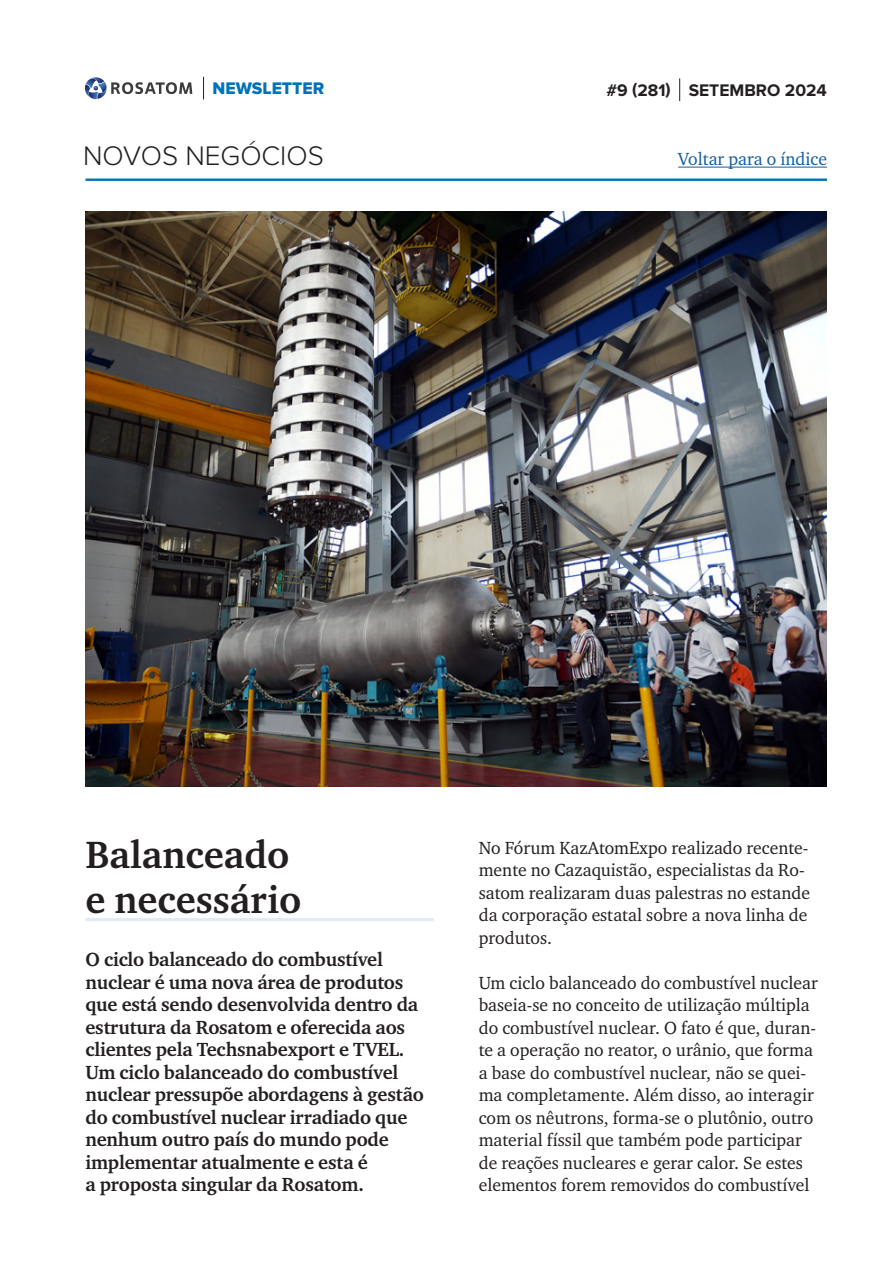
<style>
.page{position:relative;width:893px;height:1263px;background:#fff}
.page>*{position:absolute;margin:0;border:0;box-sizing:border-box;transform-origin:0 0}
.t1{font:700 39px/45px "Charter ITC";color:#231f20}
.t2{font:300 27.9px "Proxima Nova";color:#231f20}
.lead{font:700 19.5px/22.5px "Charter ITC";letter-spacing:-.01em;color:#231f20}
.main_text{font:18px/22.5px "Charter ITC";color:#231f20}
.t3{font:18px "Charter ITC";color:#175d9e}
.t4{font:700 17.4px "Proxima Nova";color:#231f20}
.t5{font:17.4px "Proxima Nova Extrabld";color:#0072bc}
</style>
<div class="page">
<hr style="left:86px;top:179px;width:741px;height:2px;background:#0072bc">
<svg style="left:203px;top:77px;width:1px;height:22px"></svg>
<svg style="left:85px;top:77px;width:107px;height:22px"></svg>
<svg style="left:679px;top:78px;width:1px;height:23px"></svg>
<hr style="left:678px;top:167px;width:149px;height:1px;background:#175d9e">
<hr style="left:86px;top:918px;width:348px;height:3px;background:#e1e9f6">
<img style="left:86px;top:212px;width:741px;height:574px">
<p class="t5" style="left:213px;top:78px;width:113px">NEWSLETTER</p>
<p class="t4" style="left:606px;top:80px;width:222px">#9 (281) SETEMBRO 2024</p>
<h2 class="t2" style="left:83px;top:140px;width:242px">NOVOS NEGÓCIOS</h2>
<p class="t3" style="left:678px;top:148px;width:150px">Voltar para o índice</p>
<p class="t1" style="left:86px;top:832px;width:217px">Balanceado e necessário</p>
<p class="lead" style="left:86px;top:948px;width:340px">O ciclo balanceado do combustível nuclear é uma nova área de produtos que está sendo desenvolvida dentro da estrutura da Rosatom e oferecida aos clientes pela Techsnabexport e TVEL.<br>Um ciclo balanceado do combustível nuclear pressupõe abordagens à gestão do combustível nuclear irradiado que nenhum outro país do mundo pode implementar atualmente e esta é<br>a proposta singular da Rosatom.</p>
<p class="main_text" style="left:479px;top:836px;width:333px">No Fórum KazAtomExpo realizado recente&shy;mente no Cazaquistão, especialistas da Ro&shy;satom realizaram duas palestras no estande da corporação estatal sobre a nova linha de produtos.</p>
<p class="main_text" style="left:479px;top:971px;width:341px">Um ciclo balanceado do combustível nuclear baseia-se no conceito de utilização múltipla do combustível nuclear. O fato é que, duran&shy;te a operação no reator, o urânio, que forma a base do combustível nuclear, não se quei&shy;ma completamente. Além disso, ao interagir com os nêutrons, forma-se o plutônio, outro material físsil que também pode participar de reações nucleares e gerar calor. Se estes elementos forem removidos do combustível</p>
</div>
